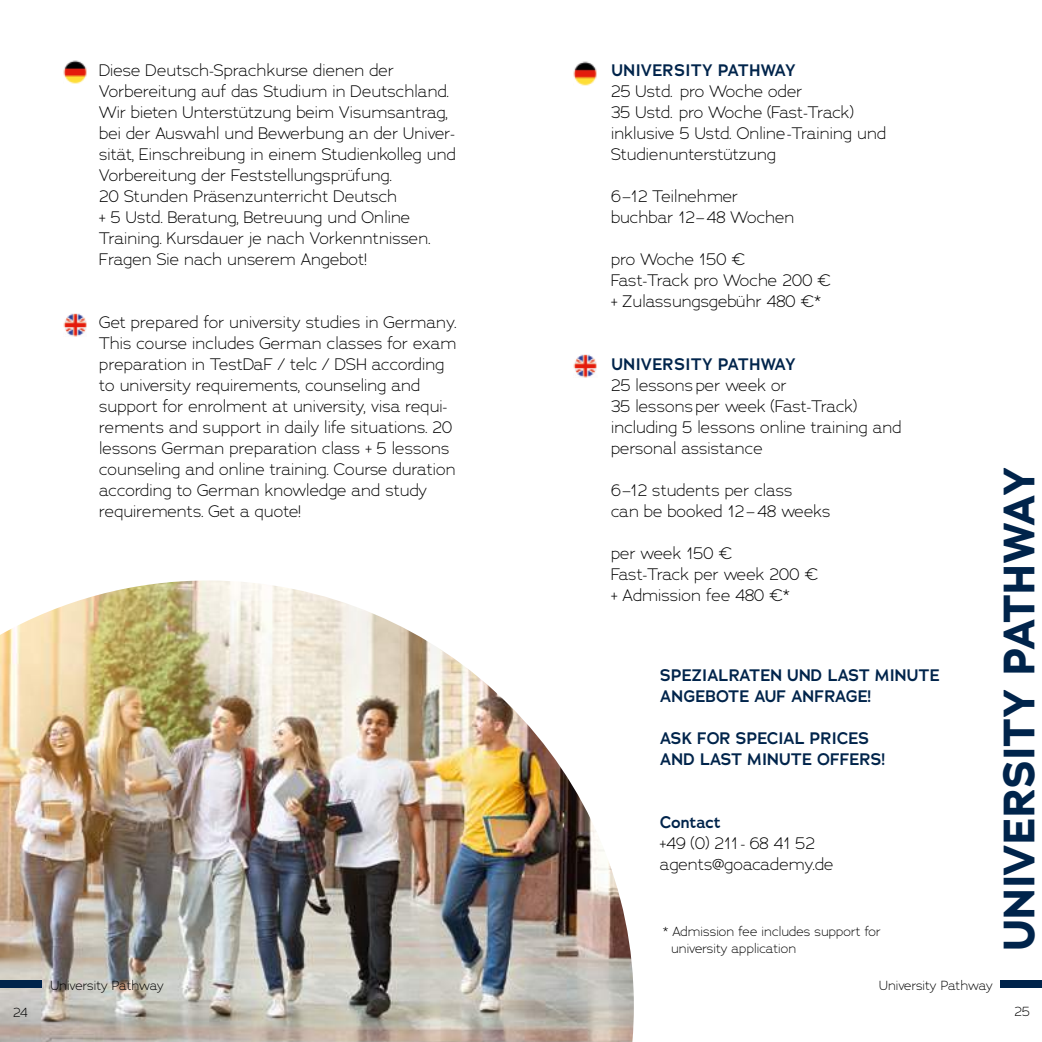
<style>
.page{position:relative;width:1042px;height:1042px;background:#fff}
.page>*{position:absolute;margin:0;border:0;box-sizing:border-box;transform-origin:0 0}
.t1{font:700 43.75px "Adrianna";color:#00244b}
.t2{font:300 16.62px/21px "Adrianna";color:#000}
.t3{font:600 16.62px/21px "Adrianna";letter-spacing:-.02em;color:#00244b}
.t4{font:600 16.62px "Adrianna";color:#00244b}
.t5{font:300 13.12px/16.6px "Adrianna";color:#000}
</style>
<div class="page">
<div style="left:1000px;top:980px;width:42px;height:7px;background:#00244b"></div>
<img style="left:573px;top:62px;width:24px;height:23px">
<img style="left:573px;top:354px;width:24px;height:24px">
<img style="left:63px;top:60px;width:23px;height:24px">
<img style="left:63px;top:313px;width:23px;height:24px">
<img style="left:0;top:580px;width:634px;height:462px">
<div style="left:0;top:980px;width:42px;height:8px;background:#00244b"></div>
<p class="t2" style="left:99px;top:59px;width:358px">Diese Deutsch-Sprachkurse dienen der Vorbereitung auf das Studium in Deutschland.<br>Wir bieten Unterstützung beim Visumsantrag, bei der Auswahl und Bewerbung an der Univer&shy;sität, Einschreibung in einem Studienkolleg und Vorbereitung der Feststellungsprüfung.<br>20 Stunden Präsenzunterricht Deutsch<br>+ 5 Ustd. Beratung, Betreuung und Online Training. Kursdauer je nach Vorkenntnissen.<br>Fragen Sie nach unserem Angebot!</p>
<p class="t2" style="left:99px;top:311px;width:359px">Get prepared for university studies in Germany.<br>This course includes German classes for exam preparation in TestDaF / telc / DSH according to university requirements, counseling and support for enrolment at university, visa requi&shy;rements and support in daily life situations. 20 lessons German preparation class + 5 lessons counseling and online training. Course duration according to German knowledge and study requirements. Get a quote!</p>
<p class="t5" style="left:13px;top:1004px;width:16px">24</p>
<p class="t5" style="left:50px;top:976px;width:115px">University Pathway</p>
<p class="t4" style="left:611px;top:59px;width:186px">UNIVERSITY PATHWAY</p>
<p class="t2" style="left:611px;top:80px;width:277px">25 Ustd. pro Woche oder<br>35 Ustd. pro Woche (Fast-Track) inklusive 5 Ustd. Online-Training und<br>Studienunterstützung</p>
<p class="t2" style="left:611px;top:185px;width:185px">6–12 Teilnehmer buchbar 12–48 Wochen</p>
<p class="t2" style="left:611px;top:248px;width:222px">pro Woche 150 €<br>Fast-Track pro Woche 200 € + Zulassungsgebühr 480 €*</p>
<p class="t4" style="left:611px;top:353px;width:186px">UNIVERSITY PATHWAY</p>
<p class="t2" style="left:611px;top:374px;width:292px">25 lessonsper week or<br>35 lessonsper week (Fast-Track) including 5 lessons online training and personal assistance</p>
<p class="t2" style="left:611px;top:479px;width:221px">6–12 students per class<br>can be booked 12–48 weeks</p>
<p class="t2" style="left:611px;top:542px;width:209px">per week 150 €<br>Fast-Track per week 200 € + Admission fee 480 €*</p>
<p class="t3" style="left:660px;top:664px;width:281px">SPEZIALRATEN UND LAST MINUTE<br>ANGEBOTE AUF ANFRAGE!</p>
<p class="t3" style="left:660px;top:727px;width:227px">ASK FOR SPECIAL PRICES<br>AND LAST MINUTE OFFERS!</p>
<p class="t3" style="left:660px;top:811px;width:62px">Contact</p>
<p class="t2" style="left:660px;top:832px;width:175px">+49 (0) 211 - 68 41 52 agents@goacademy.de</p>
<p class="t5" style="left:671px;top:923px;width:211px;text-indent:-8px">* Admission fee includes support for university application</p>
<p class="t5" style="left:879px;top:976px;width:115px">University Pathway</p>
<h1 class="t1" style="left:990px;top:951px;width:485px;rotate:-90deg">UNIVERSITY PATHWAY</h1>
<p class="t5" style="left:1014px;top:1003px;width:17px">25</p>
</div>
